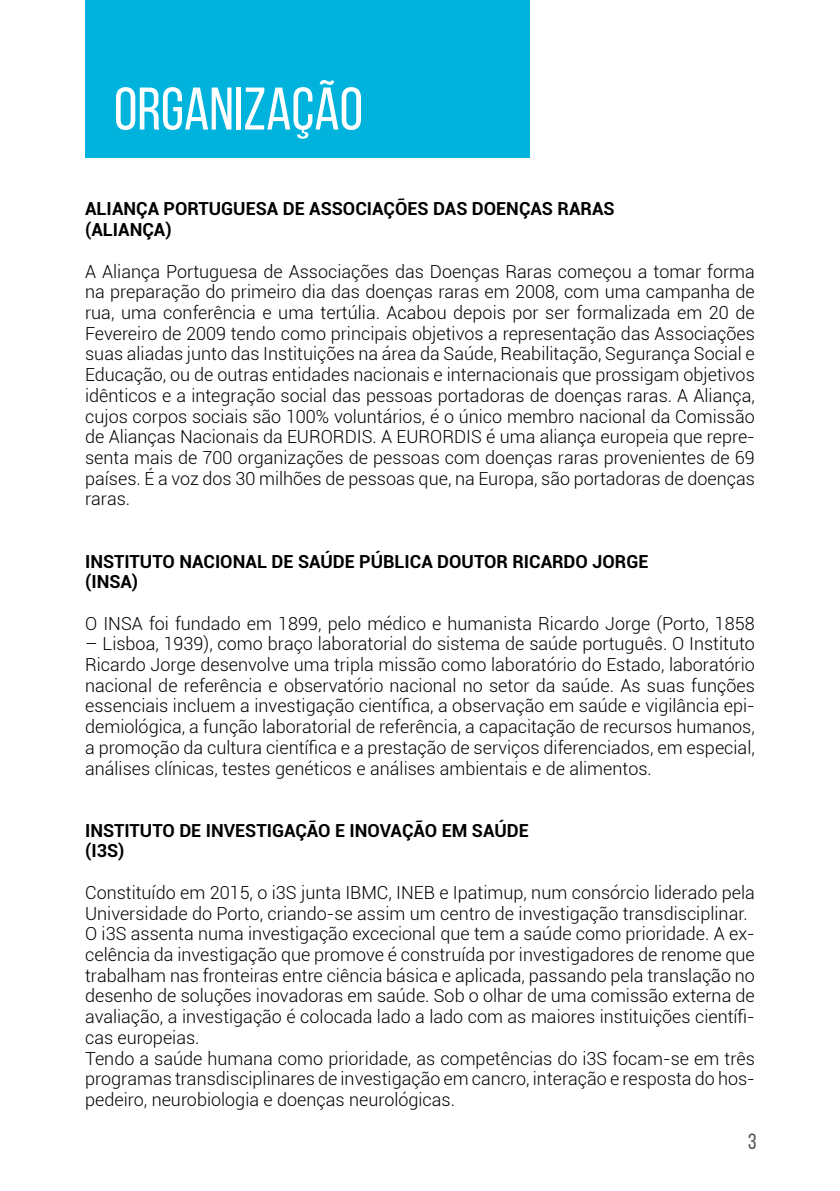
<style>
.page{position:relative;width:840px;height:1191px;background:#fff}
.page>*{position:absolute;margin:0;border:0;box-sizing:border-box;transform-origin:0 0}
.t1{font:60px "Bebas Neue";color:#fff}
.t2{font:22px "Bebas Neue";color:#58595b}
.t3{font:300 18px/20.8px "Roboto";color:#000;text-align:justify}
.t4{font:700 18px/20.8px "Roboto";color:#000}
</style>
<div class="page">
<div style="left:85px;top:0;width:444px;height:157px;background:#00b3dd"></div>
<h1 class="t1" style="left:114px;top:76px;width:250px">ORGANIZAÇÃO</h1>
<p class="t4" style="left:85px;top:198px;width:530px">ALIANÇA PORTUGUESA DE ASSOCIAÇÕES DAS DOENÇAS RARAS (ALIANÇA)</p>
<p class="t3" style="left:85px;top:260px;width:671px">A Aliança Portuguesa de Associações das Doenças Raras começou a tomar forma na preparação do primeiro dia das doenças raras em 2008, com uma campanha de rua, uma conferência e uma tertúlia. Acabou depois por ser formalizada em 20 de Fevereiro de 2009 tendo como principais objetivos a representação das Associações suas aliadas junto das Instituições na área da Saúde, Reabilitação, Segurança Social e Educação, ou de outras entidades nacionais e internacionais que prossigam objetivos idênticos e a integração social das pessoas portadoras de doenças raras. A Aliança, cujos corpos sociais são 100% voluntários, é o único membro nacional da Comissão de Alianças Nacionais da EURORDIS. A EURORDIS é uma aliança europeia que repre&shy;senta mais de 700 organizações de pessoas com doenças raras provenientes de 69 países. É a voz dos 30 milhões de pessoas que, na Europa, são portadoras de doenças raras.</p>
<p class="t4" style="left:85px;top:550px;width:564px">INSTITUTO NACIONAL DE SAÚDE PÚBLICA DOUTOR RICARDO JORGE (INSA)</p>
<p class="t3" style="left:85px;top:612px;width:670px">O INSA foi fundado em 1899, pelo médico e humanista Ricardo Jorge (Porto, 1858</p>
<p class="t3" style="left:85px;top:633px;width:671px">– Lisboa, 1939), como braço laboratorial do sistema de saúde português. O Instituto Ricardo Jorge desenvolve uma tripla missão como laboratório do Estado, laboratório nacional de referência e observatório nacional no setor da saúde. As suas funções essenciais incluem a investigação científica, a observação em saúde e vigilância epi&shy;demiológica, a função laboratorial de referência, a capacitação de recursos humanos, a promoção da cultura científica e a prestação de serviços diferenciados, em especial, análises clínicas, testes genéticos e análises ambientais e de alimentos.</p>
<p class="t4" style="left:85px;top:819px;width:445px">INSTITUTO DE INVESTIGAÇÃO E INOVAÇÃO EM SAÚDE (I3S)</p>
<p class="t3" style="left:85px;top:881px;width:671px;text-align:left">Constituído em 2015, o i3S junta IBMC, INEB e Ipatimup, num consórcio liderado pela Universidade do Porto, criando-se assim um centro de investigação transdisciplinar.<br>O i3S assenta numa investigação excecional que tem a saúde como prioridade. A ex&shy;celência da investigação que promove é construída por investigadores de renome que trabalham nas fronteiras entre ciência básica e aplicada, passando pela translação no desenho de soluções inovadoras em saúde. Sob o olhar de uma comissão externa de avaliação, a investigação é colocada lado a lado com as maiores instituições científi&shy;cas europeias.<br>Tendo a saúde humana como prioridade, as competências do i3S focam-se em três programas transdisciplinares de investigação em cancro, interação e resposta do hos&shy;pedeiro, neurobiologia e doenças neurológicas.</p>
<p class="t2" style="left:747px;top:1129px;width:10px">3</p>
</div>
